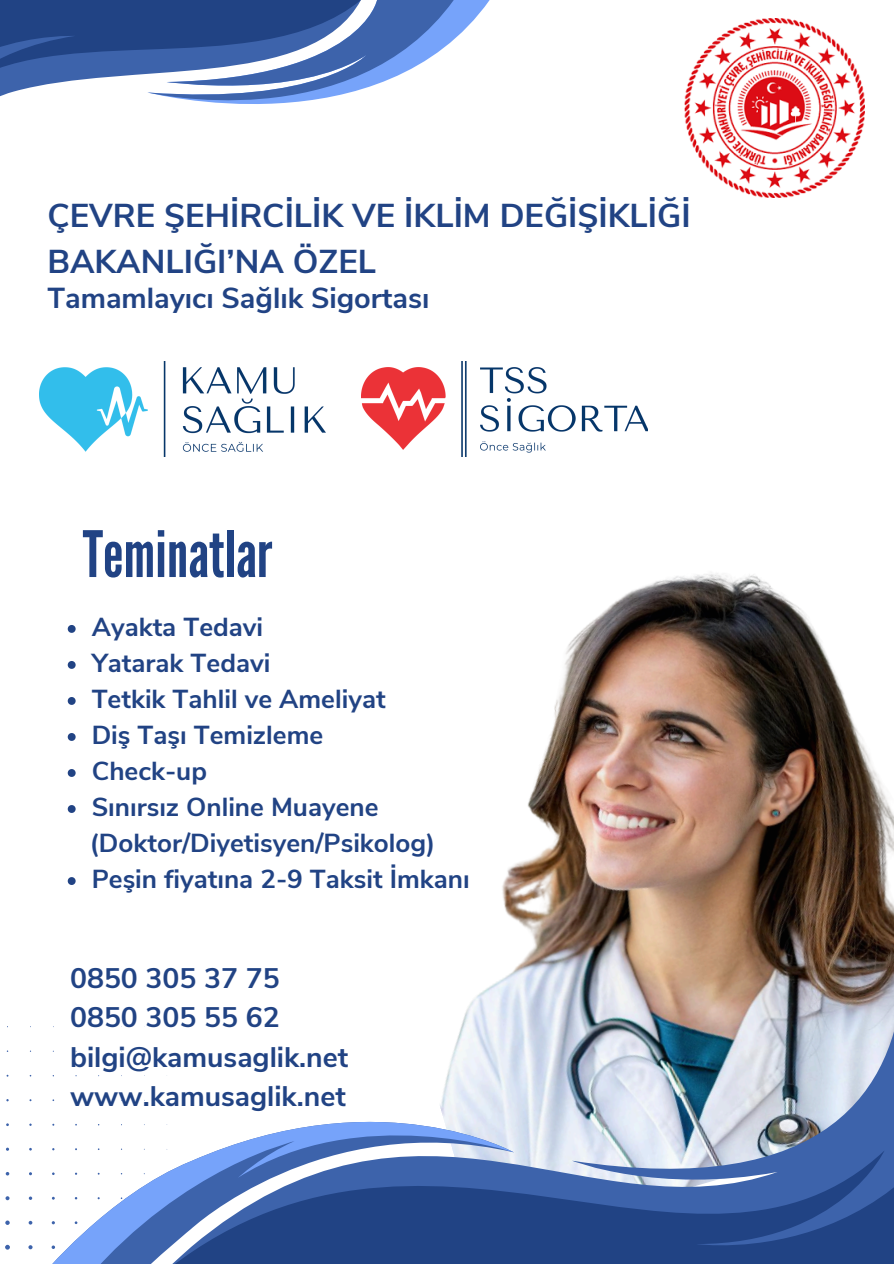
<style>
.page{position:relative;width:894px;height:1264px;background:#fff}
.page>*{position:absolute;margin:0;border:0;box-sizing:border-box;transform-origin:0 0}
.t1{font:63.75px "League Gothic";color:#214384}
.t2{font:700 33px/46.2px "Nunito Sans";color:#214384}
.t3{font:700 28.95px "Nunito Sans";color:#214384}
.t4{font:700 28.2px/39.3px "Nunito Sans";color:#214384}
.t5{font:700 25.95px "Nunito Sans";color:#214384}
</style>
<div class="page">
<svg style="left:5px;top:1026px;width:140px;height:224px"></svg>
<img style="left:507px;top:573px;width:386px;height:298px">
<img style="left:481px;top:871px;width:412px;height:122px">
<svg style="left:166px;top:993px;width:727px;height:270px"></svg>
<svg style="left:39px;top:1078px;width:475px;height:185px"></svg>
<svg style="left:453px;top:0;width:36px;height:40px"></svg>
<svg style="left:361px;top:0;width:92px;height:90px"></svg>
<svg style="left:0;top:0;width:361px;height:104px"></svg>
<img style="left:39px;top:361px;width:286px;height:96px">
<img style="left:361px;top:361px;width:286px;height:96px">
<img style="left:684px;top:19px;width:180px;height:178px">
<svg style="left:68px;top:625px;width:8px;height:8px"></svg>
<svg style="left:68px;top:661px;width:8px;height:8px"></svg>
<svg style="left:68px;top:697px;width:8px;height:8px"></svg>
<svg style="left:68px;top:733px;width:8px;height:8px"></svg>
<svg style="left:68px;top:769px;width:8px;height:8px"></svg>
<svg style="left:68px;top:805px;width:8px;height:8px"></svg>
<svg style="left:68px;top:877px;width:8px;height:8px"></svg>
<p class="t2" style="left:47px;top:193px;width:644px">ÇEVRE ŞEHİRCİLİK VE İKLİM DEĞİŞİKLİĞİ<br>BAKANLIĞI’NA ÖZEL</p>
<p class="t3" style="left:47px;top:278px;width:383px">Tamamlayıcı Sağlık Sigortası</p>
<p class="t1" style="left:83px;top:517px;width:191px">Teminatlar</p>
<h3 class="t5" style="left:92px;top:610px;width:170px">Ayakta Tedavi</h3>
<p class="t5" style="left:92px;top:646px;width:177px">Yatarak Tedavi</p>
<p class="t5" style="left:92px;top:682px;width:295px">Tetkik Tahlil ve Ameliyat</p>
<p class="t5" style="left:92px;top:718px;width:233px">Diş Taşı Temizleme</p>
<h1 class="t5" style="left:92px;top:754px;width:117px">Check-up</h1>
<p class="t5" style="left:92px;top:790px;width:288px">Sınırsız Online Muayene</p>
<p class="t5" style="left:90px;top:826px;width:347px">(Doktor/Diyetisyen/Psikolog)</p>
<p class="t5" style="left:92px;top:862px;width:379px">Peşin fiyatına 2-9 Taksit İmkanı</p>
<h2 class="t4" style="left:70px;top:959px;width:279px">0850 305 37 75<br>0850 305 55 62 bilgi@kamusaglik.net www.kamusaglik.net</h2>
</div>
